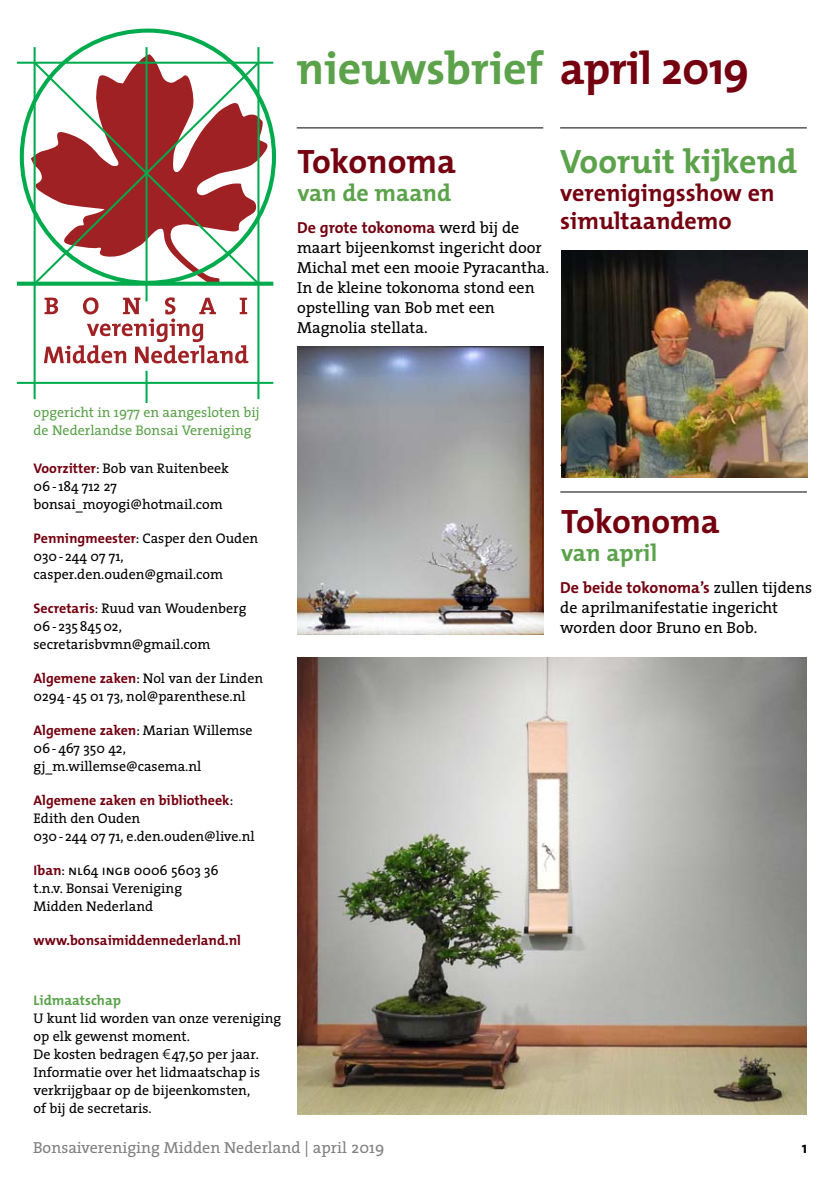
<style>
.page{position:relative;width:840px;height:1190px;background:#fff}
.page>*{position:absolute;margin:0;border:0;box-sizing:border-box;transform-origin:0 0}
.t1{font:700 46px "The Mix";letter-spacing:-.005em;color:#5ba24b}
.t2{font:700 34px "The Mix";color:#740010}
.t3{font:700 34px "The Mix";color:#5ba24b}
.t4{font:700 24px/28px "The Mix";color:#740010}
.t5{font:700 24px "The Mix";color:#5ba24b}
.t6{font:16px/20px "The Serif";color:#000}
.t7{font:700 16px "The Mix";color:#740010}
.t8{font:16px "The Serif";color:#808080}
.t9{font:700 16px "The Mix";color:#000}
.t10{font:14px/18px "The Serif";color:#000}
.t11{font:14px/18px "The Serif";color:#5ba24b}
.t12{font:700 14px "The Mix";color:#740010}
.t13{font:700 14px "The Mix";color:#5ba24b}
.s1{color:#740010}
.s2{font-family:"The Serif";font-weight:400;color:#000}
.s3{font-family:"The Mix";font-weight:700;color:#740010}
.s4{font-family:"The Sans Caps"}
.s5{font-family:"Linotype Euro Font Ato F"}
</style>
<div class="page">
<svg style="left:44px;top:297px;width:204px;height:66px"></svg>
<svg style="left:31px;top:54px;width:239px;height:228px"></svg>
<hr style="left:34px;top:47px;width:2px;height:352px;background:#00ab4e">
<hr style="left:146px;top:47px;width:2px;height:254px;background:#00ab4e">
<hr style="left:257px;top:47px;width:2px;height:352px;background:#00ab4e">
<hr style="left:17px;top:62px;width:256px;height:2px;background:#00ab4e">
<svg style="left:17px;top:282px;width:256px;height:4px"></svg>
<hr style="left:17px;top:382px;width:256px;height:2px;background:#00ab4e">
<svg style="left:32px;top:60px;width:229px;height:227px"></svg>
<hr style="left:146px;top:371px;width:2px;height:31px;background:#00ab4e">
<img style="left:297px;top:657px;width:509px;height:458px">
<img style="left:297px;top:347px;width:247px;height:288px">
<hr style="left:297px;top:127px;width:246px;height:1px;background:#000">
<hr style="left:560px;top:127px;width:247px;height:1px;background:#000">
<hr style="left:560px;top:465px;width:247px;height:1px;background:#000">
<img style="left:562px;top:251px;width:245px;height:227px">
<hr style="left:560px;top:491px;width:247px;height:1px;background:#000">
<h1 class="t1" style="left:297px;top:50px;width:454px">nieuwsbrief <span class="s1">april 2019</span></h1>
<h2 class="t2" style="left:297px;top:149px;width:160px">Tokonoma</h2>
<h3 class="t5" style="left:297px;top:184px;width:155px">van de maand</h3>
<p class="t7" style="left:297px;top:222px;width:224px">De grote tokonoma <span class="s2">werd bij de</span></p>
<p class="t6" style="left:297px;top:240px;width:253px">maart bijeenkomst ingericht door<br>Michal met een mooie Pyracantha.<br>In de kleine tokonoma stond een opstelling van Bob met een<br>Magnolia stellata.</p>
<h2 class="t3" style="left:560px;top:149px;width:238px">Vooruit kijkend</h2>
<h3 class="t4" style="left:560px;top:182px;width:216px">verenigingsshow en simultaandemo</h3>
<p class="t11" style="left:34px;top:405px;width:228px">opgericht in 1977 en aangesloten bij de Nederlandse Bonsai Vereniging</p>
<p class="t10" style="left:34px;top:461px;width:197px"><span class="s3">Voorzitter</span>: Bob van Ruitenbeek<br>06 - 184 712 27 bonsai_moyogi@hotmail.com</p>
<p class="t10" style="left:34px;top:531px;width:226px"><span class="s3">Penningmeester</span>: Casper den Ouden<br>030 - 244 07 71, casper.den.ouden@gmail.com</p>
<p class="t10" style="left:34px;top:601px;width:214px"><span class="s3">Secretaris</span>: Ruud van Woudenberg<br>06 - 235 845 02, secretarisbvmn@gmail.com</p>
<p class="t10" style="left:34px;top:671px;width:231px"><span class="s3">Algemene zaken</span>: Nol van der Linden<br>0294 - 45 01 73, nol@parenthese.nl</p>
<p class="t10" style="left:34px;top:723px;width:221px"><span class="s3">Algemene zaken</span>: Marian Willemse<br>06 - 467 350 42, gj_m.willemse@casema.nl</p>
<p class="t12" style="left:34px;top:795px;width:201px">Algemene zaken en bibliotheek<span class="s2">:</span></p>
<p class="t10" style="left:34px;top:811px;width:223px">Edith den Ouden<br>030 - 244 07 71, e.den.ouden@live.nl</p>
<p class="t10" style="left:34px;top:863px;width:187px"><span class="s3">Iban</span>: <span class="s4">nl</span>64 <span class="s4">ingb</span> 0006 5603 36 t.n.v. Bonsai Vereniging<br>Midden Nederland</p>
<p class="t12" style="left:34px;top:935px;width:209px">www.bonsaimiddennederland.nl</p>
<p class="t13" style="left:34px;top:995px;width:89px">Lidmaatschap</p>
<p class="t10" style="left:34px;top:1011px;width:249px">U kunt lid worden van onze vereniging op elk gewenst moment.<br>De kosten bedragen <span class="s5">1</span>47,50 per jaar.<br>Informatie over het lidmaatschap is verkrijgbaar op de bijeenkomsten,<br>of bij de secretaris.</p>
<h2 class="t2" style="left:561px;top:509px;width:160px">Tokonoma</h2>
<h3 class="t5" style="left:561px;top:544px;width:97px">van april</h3>
<p class="t7" style="left:560px;top:582px;width:253px">De beide tokonoma’s <span class="s2">zullen tijdens</span></p>
<p class="t6" style="left:560px;top:600px;width:219px">de aprilmanifestatie ingericht worden door Bruno en Bob.</p>
<p class="t8" style="left:33px;top:1141px;width:353px">Bonsaivereniging Midden Nederland | april 2019</p>
<p class="t9" style="left:802px;top:1141px;width:7px">1</p>
</div>
